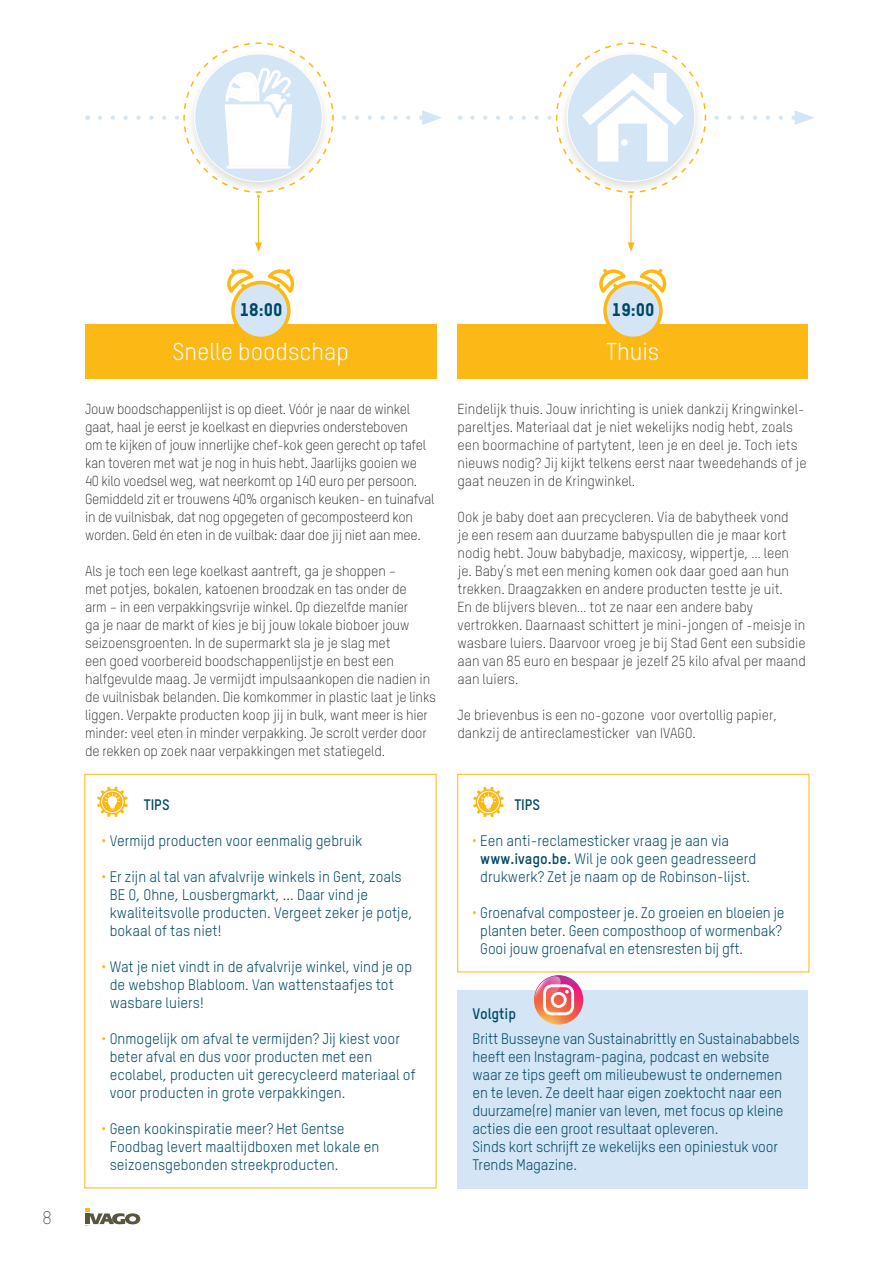
<style>
.page{position:relative;width:893px;height:1263px;background:#fff}
.page>*{position:absolute;margin:0;border:0;box-sizing:border-box;transform-origin:0 0}
.t1{font:24px "TSTAR";color:#fff}
.t2{font:18px "TSTAR Headline";color:#004964}
.t3{font:300 18px "TSTAR";color:#585641}
.calendarium_datum{font:15px/18px "TSTAR";color:#004964}
.calendarium_datum-2{font:700 15px "TSTAR";color:#004964}
.calendarium_datum-3{font:300 14.25px/18px "TSTAR";letter-spacing:-.01em;color:#231f20}
.s1{color:#fcb814}
.s2{font-weight:700}
</style>
<div class="page">
<svg style="left:85px;top:1208px;width:55px;height:16px"></svg>
<svg style="left:473px;top:787px;width:31px;height:30px"></svg>
<svg style="left:97px;top:786px;width:31px;height:31px"></svg>
<div style="left:85px;top:324px;width:351px;height:54px;background:#fcb814"></div>
<div style="left:458px;top:324px;width:350px;height:54px;background:#fcb814"></div>
<svg style="left:227px;top:269px;width:67px;height:68px"></svg>
<svg style="left:599px;top:269px;width:67px;height:68px"></svg>
<div style="left:458px;top:774px;width:351px;height:198px;border:1px solid #fcb814"></div>
<hr style="left:258px;top:197px;width:1px;height:48px;background:#fcb814">
<svg style="left:255px;top:242px;width:7px;height:10px"></svg>
<svg style="left:100px;top:42px;width:342px;height:156px"></svg>
<hr style="left:631px;top:197px;width:1px;height:48px;background:#fcb814">
<svg style="left:628px;top:242px;width:6px;height:10px"></svg>
<svg style="left:472px;top:42px;width:342px;height:156px"></svg>
<div style="left:621px;top:139px;width:7px;height:7px;background:#fff;border-radius:50%"></div>
<div style="left:458px;top:990px;width:350px;height:198px;background:#d4e5f5"></div>
<svg style="left:534px;top:976px;width:48px;height:46px"></svg>
<p class="t3" style="left:43px;top:1207px;width:11px">8</p>
<p class="t2" style="left:240px;top:298px;width:44px">18:00</p>
<p class="t2" style="left:612px;top:298px;width:44px">19:00</p>
<p class="t1" style="left:172px;top:337px;width:178px">Snelle boodschap</p>
<p class="calendarium_datum-3" style="left:85px;top:400px;width:351px">Jouw boodschappenlijst is op dieet. Vóór je naar de winkel gaat, haal je eerst je koelkast en diepvries ondersteboven<br>om te kijken of jouw innerlijke chef-kok geen gerecht op tafel kan toveren met wat je nog in huis hebt. Jaarlijks gooien we 40 kilo voedsel weg, wat neerkomt op 140 euro per persoon.<br>Gemiddeld zit er trouwens 40% organisch keuken- en tuinafval in de vuilnisbak, dat nog opgegeten of gecomposteerd kon worden. Geld én eten in de vuilbak: daar doe jij niet aan mee.</p>
<p class="calendarium_datum-3" style="left:85px;top:562px;width:352px">Als je toch een lege koelkast aantreft, ga je shoppen –<br>met potjes, bokalen, katoenen broodzak en tas onder de<br>arm – in een verpakkingsvrije winkel. Op diezelfde manier<br>ga je naar de markt of kies je bij jouw lokale bioboer jouw seizoensgroenten. In de supermarkt sla je je slag met<br>een goed voorbereid boodschappenlijstje en best een halfgevulde maag. Je vermijdt impulsaankopen die nadien in de vuilnisbak belanden. Die komkommer in plastic laat je links liggen. Verpakte producten koop jij in bulk, want meer is hier minder: veel eten in minder verpakking. Je scrolt verder door de rekken op zoek naar verpakkingen met statiegeld.</p>
<p class="t1" style="left:606px;top:337px;width:55px">Thuis</p>
<p class="calendarium_datum-3" style="left:458px;top:400px;width:348px">Eindelijk thuis. Jouw inrichting is uniek dankzij Kringwinkel-</p>
<p class="calendarium_datum-3" style="left:458px;top:418px;width:351px">pareltjes. Materiaal dat je niet wekelijks nodig hebt, zoals een boormachine of partytent, leen je en deel je. Toch iets nieuws nodig? Jij kijkt telkens eerst naar tweedehands of je gaat neuzen in de Kringwinkel.</p>
<p class="calendarium_datum-3" style="left:458px;top:508px;width:333px">Ook je baby doet aan precycleren. Via de babytheek vond je een resem aan duurzame babyspullen die je maar kort nodig hebt. Jouw babybadje, maxicosy, wippertje, … leen je. Baby’s met een mening komen ook daar goed aan hun trekken. Draagzakken en andere producten testte je uit.</p>
<p class="calendarium_datum-3" style="left:458px;top:598px;width:297px">En de blijvers bleven… tot ze naar een andere baby</p>
<p class="calendarium_datum-3" style="left:458px;top:616px;width:350px;text-align:justify">vertrokken. Daarnaast schittert je mini-jongen of -meisje in wasbare luiers. Daarvoor vroeg je bij Stad Gent een subsidie aan van 85 euro en bespaar je jezelf 25 kilo afval per maand aan luiers.</p>
<p class="calendarium_datum-3" style="left:458px;top:706px;width:321px">Je brievenbus is een no-gozone voor overtollig papier, dankzij de antireclamesticker van IVAGO.</p>
<p class="calendarium_datum-2" style="left:144px;top:795px;width:27px">TIPS</p>
<p class="calendarium_datum" style="left:101px;top:832px;width:263px"><span class="s1">•</span> Vermijd producten voor eenmalig gebruik</p>
<p class="calendarium_datum" style="left:110px;top:868px;width:304px;text-indent:-9px"><span class="s1">•</span> Er zijn al tal van afvalvrije winkels in Gent, zoals BE O, Ohne, Lousbergmarkt, ... Daar vind je kwaliteitsvolle producten. Vergeet zeker je potje, bokaal of tas niet!</p>
<p class="calendarium_datum" style="left:110px;top:958px;width:304px;text-indent:-9px"><span class="s1">•</span> Wat je niet vindt in de afvalvrije winkel, vind je op de webshop Blabloom. Van wattenstaafjes tot wasbare luiers!</p>
<p class="calendarium_datum" style="left:110px;top:1030px;width:307px;text-indent:-9px"><span class="s1">•</span> Onmogelijk om afval te vermijden? Jij kiest voor beter afval en dus voor producten met een ecolabel, producten uit gerecycleerd materiaal of voor producten in grote verpakkingen.</p>
<p class="calendarium_datum" style="left:110px;top:1120px;width:271px;text-indent:-9px"><span class="s1">•</span> Geen kookinspiratie meer? Het Gentse<br>Foodbag levert maaltijdboxen met lokale en seizoensgebonden streekproducten.</p>
<p class="calendarium_datum-2" style="left:514px;top:795px;width:27px">TIPS</p>
<p class="calendarium_datum" style="left:472px;top:832px;width:259px"><span class="s1">•</span> Een anti-reclamesticker vraag je aan via</p>
<p class="calendarium_datum" style="left:480px;top:850px;width:277px"><span class="s2">www.ivago.be.</span> Wil je ook geen geadresseerd drukwerk? Zet je naam op de Robinson-lijst.</p>
<p class="calendarium_datum" style="left:480px;top:904px;width:306px;text-indent:-9px"><span class="s1">•</span> Groenafval composteer je. Zo groeien en bloeien je planten beter. Geen composthoop of wormenbak?<br>Gooi jouw groenafval en etensresten bij gft.</p>
<p class="calendarium_datum-2" style="left:472px;top:1004px;width:45px">Volgtip</p>
<p class="calendarium_datum" style="left:472px;top:1030px;width:329px">Britt Busseyne van Sustainabrittly en Sustainababbels heeft een Instagram-pagina, podcast en website waar ze tips geeft om milieubewust te ondernemen en te leven. Ze deelt haar eigen zoektocht naar een duurzame(re) manier van leven, met focus op kleine acties die een groot resultaat opleveren.</p>
<p class="calendarium_datum" style="left:472px;top:1138px;width:307px">Sinds kort schrijft ze wekelijks een opiniestuk voor<br>Trends Magazine.</p>
</div>
